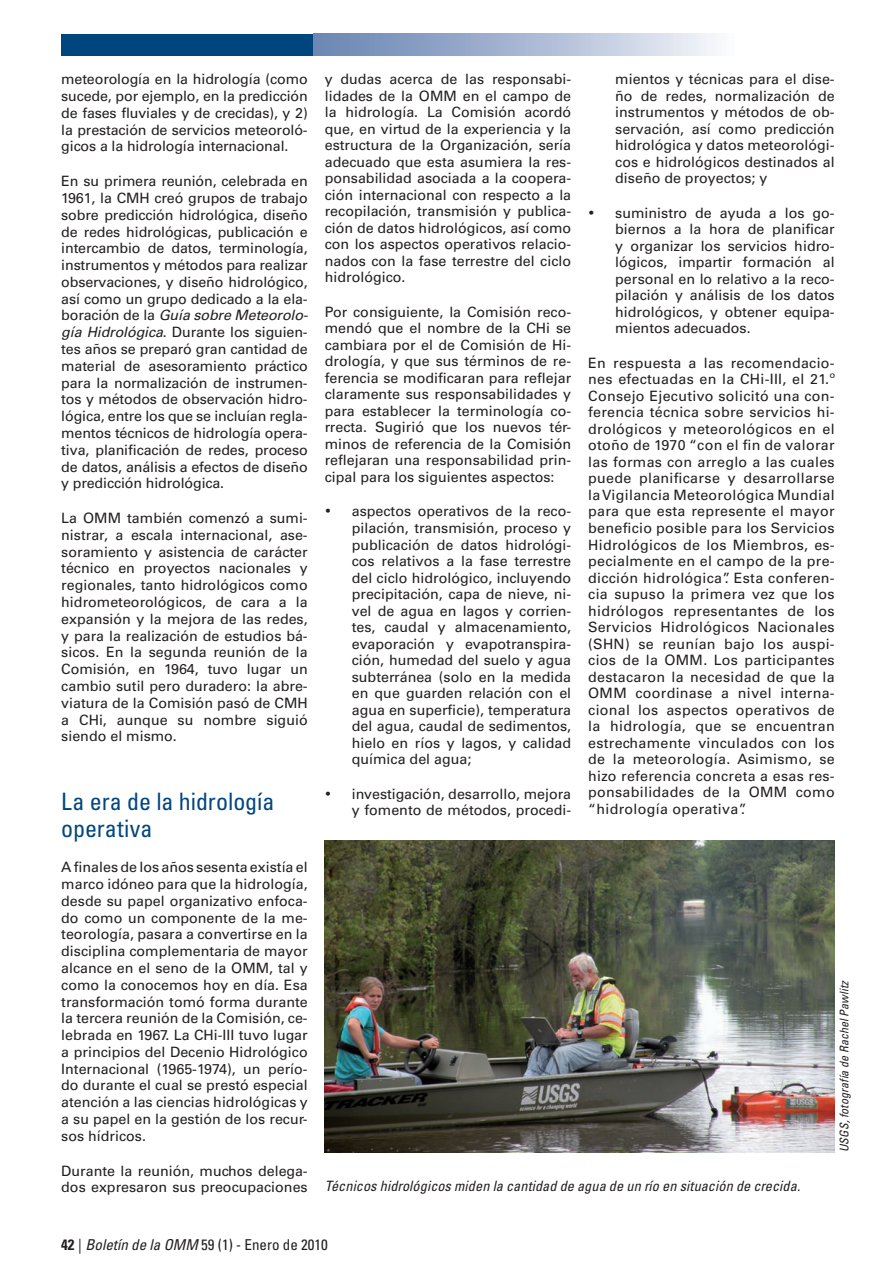
<style>
.page{position:relative;width:896px;height:1266px;background:#fff}
.page>*{position:absolute;margin:0;border:0;box-sizing:border-box;transform-origin:0 0}
.Heading_1__2_lines{font:condensed 24px/27.3px "Univers";letter-spacing:-.005em;color:#00467e}
.t1{font:condensed 15px "Univers";color:#231f20}
.t2{font:14.25px/16.5px "Univers";color:#231f20;text-align:justify}
.t3{font:italic condensed 14.25px "Univers";letter-spacing:.005em;color:#231f20}
.Credit{font:italic condensed 12px "Univers";color:#231f20}
.s1{font-style:italic}
.s2{font-weight:700}
</style>
<div class="page">
<div style="left:61px;top:34px;width:253px;height:21px;background:#00467e"></div>
<div style="left:314px;top:34px;width:420px;height:21px;background:linear-gradient(to right,#6481b0,#f5f5fa)"></div>
<img style="left:325px;top:840px;width:509px;height:312px">
<p class="t2" style="left:61px;top:71px;width:248px">meteorología en la hidrología (como sucede, por ejemplo, en la predicción de fases fluviales y de crecidas), y 2) la prestación de servicios meteoroló&shy;gicos a la hidrología internacional.</p>
<p class="t2" style="left:61px;top:173px;width:248px">En su primera reunión, celebrada en 1961, la CMH creó grupos de trabajo sobre predicción hidrológica, diseño de redes hidrológicas, publicación e intercambio de datos, terminología, instrumentos y métodos para realizar observaciones, y diseño hidrológico, así como un grupo dedicado a la ela&shy;boración de la <span class="s1">Guía sobre Meteorolo&shy;gía Hidrológica</span>. Durante los siguien&shy;tes años se preparó gran cantidad de material de asesoramiento práctico para la normalización de instrumen&shy;tos y métodos de observación hidro&shy;lógica, entre los que se incluían regla&shy;mentos técnicos de hidrología opera&shy;tiva, planificación de redes, proceso de datos, análisis a efectos de diseño y predicción hidrológica.</p>
<p class="t2" style="left:61px;top:509px;width:248px">La OMM también comenzó a sumi&shy;nistrar, a escala internacional, ase&shy;soramiento y asistencia de carácter técnico en proyectos nacionales y regionales, tanto hidrológicos como hidrometeorológicos, de cara a la expansión y la mejora de las redes, y para la realización de estudios bá&shy;sicos. En la segunda reunión de la Comisión, en 1964, tuvo lugar un cambio sutil pero duradero: la abre&shy;viatura de la Comisión pasó de CMH a CHi, aunque su nombre siguió siendo el mismo.</p>
<p class="Heading_1__2_lines" style="left:61px;top:787px;width:214px">La era de la hidrología operativa</p>
<p class="t2" style="left:61px;top:858px;width:248px">A finales de los años sesenta existía el marco idóneo para que la hidrología, desde su papel organizativo enfoca&shy;do como un componente de la me&shy;teorología, pasara a convertirse en la disciplina complementaria de mayor alcance en el seno de la OMM, tal y como la conocemos hoy en día. Esa transformación tomó forma durante la tercera reunión de la Comisión, ce&shy;lebrada en 1967. La CHi-III tuvo lugar a principios del Decenio Hidrológico Internacional (1965-1974), un perío&shy;do durante el cual se prestó especial atención a las ciencias hidrológicas y a su papel en la gestión de los recur&shy;sos hídricos.</p>
<p class="t2" style="left:61px;top:1162px;width:248px">Durante la reunión, muchos delega&shy;dos expresaron sus preocupaciones</p>
<p class="t2" style="left:325px;top:71px;width:248px">y dudas acerca de las responsabi&shy;lidades de la OMM en el campo de la hidrología. La Comisión acordó que, en virtud de la experiencia y la estructura de la Organización, sería adecuado que esta asumiera la res&shy;ponsabilidad asociada a la coopera&shy;ción internacional con respecto a la recopilación, transmisión y publica&shy;ción de datos hidrológicos, así como con los aspectos operativos relacio&shy;nados con la fase terrestre del ciclo hidrológico.</p>
<p class="t2" style="left:325px;top:303px;width:248px">Por consiguiente, la Comisión reco&shy;mendó que el nombre de la CHi se cambiara por el de Comisión de Hi&shy;drología, y que sus términos de re&shy;ferencia se modificaran para reflejar claramente sus responsabilidades y para establecer la terminología co&shy;rrecta. Sugirió que los nuevos tér&shy;minos de referencia de la Comisión reflejaran una responsabilidad prin&shy;cipal para los siguientes aspectos:</p>
<p class="t2" style="left:352px;top:503px;width:221px;text-indent:-27px">• aspectos operativos de la reco&shy;pilación, transmisión, proceso y publicación de datos hidrológi&shy;cos relativos a la fase terrestre del ciclo hidrológico, incluyendo precipitación, capa de nieve, ni&shy;vel de agua en lagos y corrien&shy;tes, caudal y almacenamiento, evaporación y evapotranspira&shy;ción, humedad del suelo y agua subterránea (solo en la medida en que guarden relación con el agua en superficie), temperatura del agua, caudal de sedimentos, hielo en ríos y lagos, y calidad química del agua;</p>
<p class="t2" style="left:325px;top:785px;width:248px;text-align:right">• investigación, desarrollo, mejora y fomento de métodos, procedi-</p>
<p class="t2" style="left:615px;top:71px;width:221px">mientos y técnicas para el dise&shy;ño de redes, normalización de instrumentos y métodos de ob&shy;servación, así como predicción hidrológica y datos meteorológi&shy;cos e hidrológicos destinados al diseño de proyectos; y</p>
<p class="t2" style="left:615px;top:204px;width:221px;text-indent:-27px">• suministro de ayuda a los go&shy;biernos a la hora de planificar y organizar los servicios hidro&shy;lógicos, impartir formación al personal en lo relativo a la reco&shy;pilación y análisis de los datos hidrológicos, y obtener equipa&shy;mientos adecuados.</p>
<p class="t2" style="left:588px;top:354px;width:248px">En respuesta a las recomendacio&shy;nes efectuadas en la CHi-III, el 21.º Consejo Ejecutivo solicitó una con&shy;ferencia técnica sobre servicios hi&shy;drológicos y meteorológicos en el otoño de 1970 “con el fin de valorar las formas con arreglo a las cuales puede planificarse y desarrollarse la Vigilancia Meteorológica Mundial para que esta represente el mayor beneficio posible para los Servicios Hidrológicos de los Miembros, es&shy;pecialmente en el campo de la pre&shy;dicción hidrológica”. Esta conferen&shy;cia supuso la primera vez que los hidrólogos representantes de los Servicios Hidrológicos Nacionales (SHN) se reunían bajo los auspi&shy;cios de la OMM. Los participantes destacaron la necesidad de que la OMM coordinase a nivel interna&shy;cional los aspectos operativos de la hidrología, que se encuentran estrechamente vinculados con los de la meteorología. Asimismo, se hizo referencia concreta a esas res&shy;ponsabilidades de la OMM como “hidrología operativa”.</p>
<p class="Credit" style="left:836px;top:1152px;width:173px;rotate:-90deg">USGS, fotografía de Rachel Pawlitz</p>
<p class="t3" style="left:325px;top:1177px;width:477px">Técnicos hidrológicos miden la cantidad de agua de un río en situación de crecida.</p>
<p class="t1" style="left:61px;top:1234px;width:268px"><span class="s2">42</span> | <span class="s1">Boletín de la OMM</span> 59 (1) - Enero de 2010</p>
</div>
